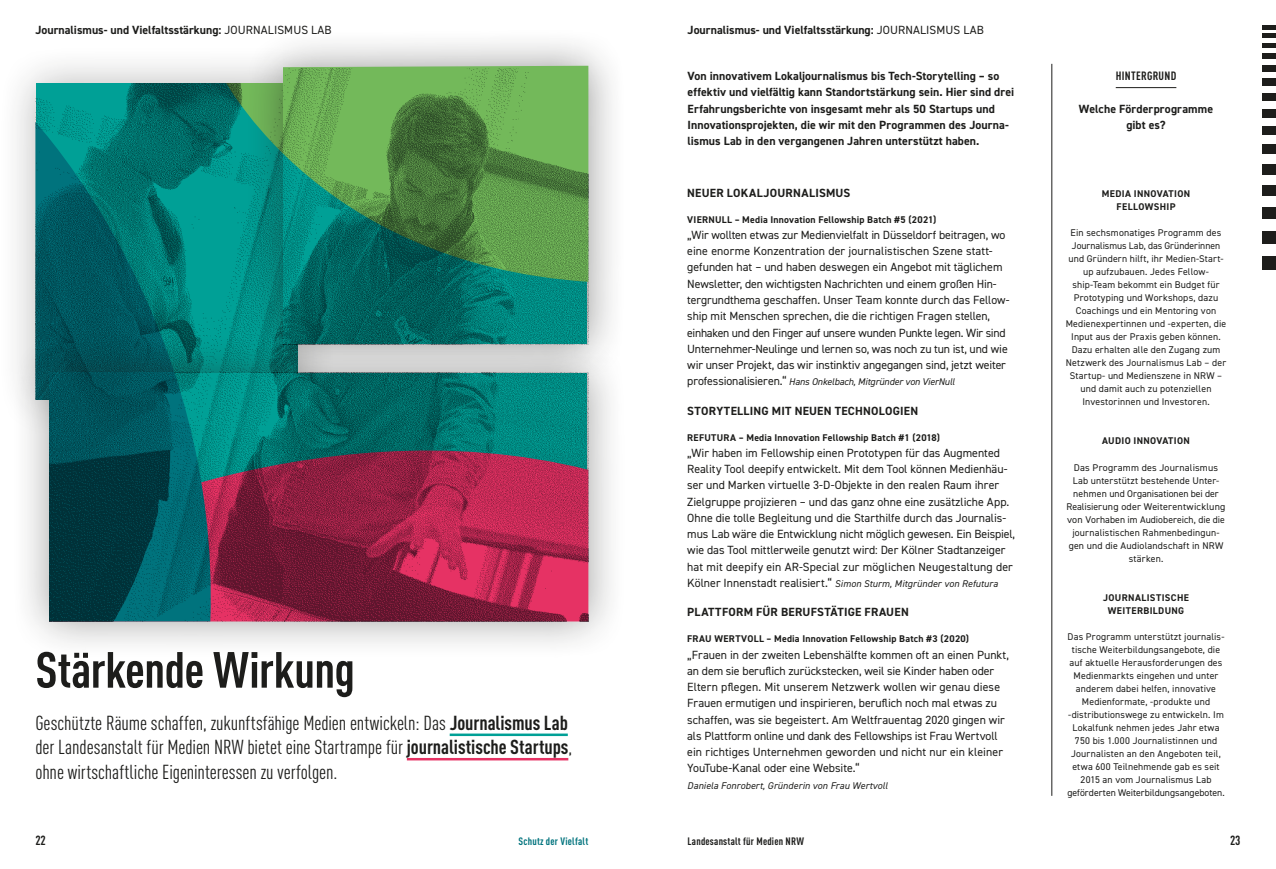
<style>
.page{position:relative;width:1276px;height:869px;background:#fff}
.page>*{position:absolute;margin:0;border:0;box-sizing:border-box;transform-origin:0 0}
.t1{font:700 condensed 50px "DINOT";letter-spacing:-.01em;color:#1d1d1b}
.t2{font:condensed 20px/24.4px "DINOT";letter-spacing:-.005em;color:#1d1d1b}
.t3{font:700 condensed 13.12px "DINOT";color:#1d1d1b}
.t4{font:11.88px/16.2px "DIN2014";color:#1d1d1b}
.t5{font:700 11.88px/16.2px "DIN2014";letter-spacing:.005em;color:#1d1d1b;text-align:center}
.t6{font:700 condensed 11.88px "DINOT";letter-spacing:.025em;color:#1d1d1b}
.t7{font:700 condensed 10.62px "DINOT";letter-spacing:.02em;color:#1d1d1b}
.t8{font:700 condensed 10.62px "DINOT";letter-spacing:.02em;color:#00737d}
.t9{font:9.75px/13px "DIN2014";letter-spacing:.015em;color:#1d1d1b;text-align:center}
.t10{font:700 9.75px/13px "DIN2014";letter-spacing:.03em;color:#1d1d1b;text-align:center}
.t11{font:italic 9.75px "DIN2014";letter-spacing:.005em;color:#1d1d1b}
.s1{font-weight:400}
.s2{font-weight:700}
.s3{font-style:normal;font-size:11.88px}
</style>
<div class="page">
<hr style="left:1261px;top:25px;width:15px;height:4px;background:#1d1d1b">
<div style="left:1261px;top:33px;width:15px;height:5px;background:#1d1d1b"></div>
<div style="left:1261px;top:43px;width:15px;height:5px;background:#1d1d1b"></div>
<div style="left:1261px;top:53px;width:15px;height:6px;background:#1d1d1b"></div>
<div style="left:1261px;top:65px;width:15px;height:7px;background:#1d1d1b"></div>
<div style="left:1261px;top:78px;width:15px;height:7px;background:#1d1d1b"></div>
<div style="left:1261px;top:93px;width:15px;height:8px;background:#1d1d1b"></div>
<div style="left:1261px;top:109px;width:15px;height:8px;background:#1d1d1b"></div>
<div style="left:1261px;top:126px;width:15px;height:9px;background:#1d1d1b"></div>
<div style="left:1261px;top:144px;width:15px;height:10px;background:#1d1d1b"></div>
<div style="left:1261px;top:164px;width:15px;height:10px;background:#1d1d1b"></div>
<div style="left:1261px;top:185px;width:15px;height:11px;background:#1d1d1b"></div>
<div style="left:1261px;top:207px;width:15px;height:12px;background:#1d1d1b"></div>
<div style="left:1261px;top:231px;width:15px;height:12px;background:#1d1d1b"></div>
<div style="left:1261px;top:256px;width:15px;height:13px;background:#1d1d1b"></div>
<div style="left:0;top:43px;width:337px;height:395px;background:#1d1d1b;opacity:.31"></div>
<img style="left:35px;top:83px;width:209px;height:250px">
<hr style="left:450px;top:733px;width:118px;height:2px;background:#00a096">
<hr style="left:407px;top:757px;width:161px;height:3px;background:#e63264">
<div style="left:10px;top:333px;width:618px;height:328px;background:#1d1d1b;opacity:.42"></div>
<img style="left:50px;top:373px;width:538px;height:248px">
<div style="left:244px;top:26px;width:384px;height:357px;background:#1d1d1b;opacity:.47"></div>
<img style="left:283px;top:68px;width:305px;height:276px">
<hr style="left:1115px;top:87px;width:61px;height:1px;background:#1d1d1b">
<hr style="left:1051px;top:64px;width:1px;height:731px;background:#1d1d1b">
<p class="t5" style="left:35px;top:22px;width:298px">Journalismus- und Vielfaltsstärkung: <span class="s1">JOURNALISMUS LAB</span></p>
<h1 class="t1" style="left:35px;top:639px;width:321px">Stärkende Wirkung</h1>
<h2 class="t2" style="left:35px;top:710px;width:538px">Geschützte Räume schaffen, zukunftsfähige Medien entwickeln: Das <span class="s2">Journalismus Lab </span>der Landesanstalt für Medien NRW bietet eine Startrampe für <span class="s2">journalistische Startups</span>, ohne wirtschaftliche Eigeninteressen zu verfolgen.</h2>
<p class="t5" style="left:687px;top:22px;width:298px">Journalismus- und Vielfaltsstärkung: <span class="s1">JOURNALISMUS LAB</span></p>
<p class="t5" style="left:687px;top:68px;width:328px;text-align:left">Von innovativem Lokaljournalismus bis Tech-Storytelling – so effektiv und vielfältig kann Standortstärkung sein. Hier sind drei Erfahrungsberichte von insgesamt mehr als 50 Startups und Innovationsprojekten, die wir mit den Programmen des Journa&shy;lismus Lab in den vergangenen Jahren unterstützt haben.</p>
<p class="t5" style="left:687px;top:184px;width:165px">NEUER LOKALJOURNALISMUS</p>
<p class="t10" style="left:687px;top:212px;width:250px">VIERNULL – Media Innovation Fellowship Batch #5 (2021)</p>
<p class="t4" style="left:687px;top:226px;width:323px">„Wir wollten etwas zur Medienvielfalt in Düsseldorf beitragen, wo eine enorme Konzentration der journalistischen Szene statt&shy;gefunden hat – und haben deswegen ein Angebot mit täglichem Newsletter, den wichtigsten Nachrichten und einem großen Hin&shy;tergrundthema geschaffen. Unser Team konnte durch das Fellow&shy;ship mit Menschen sprechen, die die richtigen Fragen stellen, einhaken und den Finger auf unsere wunden Punkte legen. Wir sind Unternehmer-Neulinge und lernen so, was noch zu tun ist, und wie wir unser Projekt, das wir instinktiv angegangen sind, jetzt weiter</p>
<p class="t11" style="left:687px;top:375px;width:269px"><span class="s3">professionalisieren.“</span> Hans Onkelbach, Mitgründer von VierNull</p>
<p class="t5" style="left:687px;top:402px;width:232px">STORYTELLING MIT NEUEN TECHNOLOGIEN</p>
<p class="t10" style="left:687px;top:430px;width:254px">REFUTURA – Media Innovation Fellowship Batch #1 (2018)</p>
<p class="t4" style="left:687px;top:444px;width:329px">„Wir haben im Fellowship einen Prototypen für das Augmented Reality Tool deepify entwickelt. Mit dem Tool können Medienhäu&shy;ser und Marken virtuelle 3-D-Objekte in den realen Raum ihrer Zielgruppe projizieren – und das ganz ohne eine zusätzliche App.<br>Ohne die tolle Begleitung und die Starthilfe durch das Journalis&shy;mus Lab wäre die Entwicklung nicht möglich gewesen. Ein Beispiel, wie das Tool mittlerweile genutzt wird: Der Kölner Stadtanzeiger hat mit deepify ein AR-Special zur möglichen Neugestaltung der</p>
<p class="t11" style="left:687px;top:577px;width:312px"><span class="s3">Kölner Innenstadt realisiert.“</span> Simon Sturm, Mitgründer von Refutura</p>
<p class="t5" style="left:687px;top:603px;width:223px">PLATTFORM FÜR BERUFSTÄTIGE FRAUEN</p>
<p class="t10" style="left:687px;top:632px;width:283px">FRAU WERTVOLL – Media Innovation Fellowship Batch #3 (2020)</p>
<p class="t4" style="left:687px;top:646px;width:323px">„Frauen in der zweiten Lebenshälfte kommen oft an einen Punkt, an dem sie beruflich zurückstecken, weil sie Kinder haben oder Eltern pflegen. Mit unserem Netzwerk wollen wir genau diese Frauen ermutigen und inspirieren, beruflich noch mal etwas zu schaffen, was sie begeistert. Am Weltfrauentag 2020 gingen wir als Plattform online und dank des Fellowships ist Frau Wertvoll ein richtiges Unternehmen geworden und nicht nur ein kleiner YouTube-Kanal oder eine Website.“</p>
<p class="t11" style="left:687px;top:778px;width:202px">Daniela Fonrobert, Gründerin von Frau Wertvoll</p>
<p class="t6" style="left:1115px;top:69px;width:62px">HINTERGRUND</p>
<p class="t5" style="left:1079px;top:100px;width:136px">Welche Förderprogramme gibt es?</p>
<p class="t10" style="left:1101px;top:187px;width:90px">MEDIA INNOVATION<br>FELLOWSHIP</p>
<p class="t9" style="left:1065px;top:226px;width:162px">Ein sechsmonatiges Programm des Journalismus Lab, das Gründerinnen und Gründern hilft, ihr Medien-Start&shy;up aufzubauen. Jedes Fellow&shy;ship-Team bekommt ein Budget für Prototyping und Workshops, dazu Coachings und ein Mentoring von Medienexpertinnen und -experten, die Input aus der Praxis geben können.<br>Dazu erhalten alle den Zugang zum Netzwerk des Journalismus Lab – der Startup- und Medienszene in NRW – und damit auch zu potenziellen Investorinnen und Investoren.</p>
<p class="t10" style="left:1102px;top:434px;width:89px">AUDIO INNOVATION</p>
<p class="t9" style="left:1066px;top:460px;width:160px">Das Programm des Journalismus<br>Lab unterstützt bestehende Unter&shy;nehmen und Organisationen bei der<br>Realisierung oder Weiterentwicklung von Vorhaben im Audiobereich, die die journalistischen Rahmenbedingun&shy;gen und die Audiolandschaft in NRW stärken.</p>
<p class="t10" style="left:1103px;top:590px;width:87px">JOURNALISTISCHE<br>WEITERBILDUNG</p>
<p class="t9" style="left:1067px;top:629px;width:159px">Das Programm unterstützt journalis&shy;tische Weiterbildungsangebote, die auf aktuelle Herausforderungen des Medienmarkts eingehen und unter anderem dabei helfen, innovative Medienformate, -produkte und -distributionswege zu entwickeln. Im Lokalfunk nehmen jedes Jahr etwa 750 bis 1.000 Journalistinnen und Journalisten an den Angeboten teil, etwa 600 Teilnehmende gab es seit 2015 an vom Journalismus Lab geförderten Weiterbildungsangeboten.</p>
<p class="t3" style="left:35px;top:831px;width:12px">22</p>
<p class="t8" style="left:518px;top:834px;width:71px">Schutz der Vielfalt</p>
<p class="t7" style="left:687px;top:834px;width:118px">Landesanstalt für Medien NRW</p>
<p class="t3" style="left:1230px;top:831px;width:12px">23</p>
</div>
